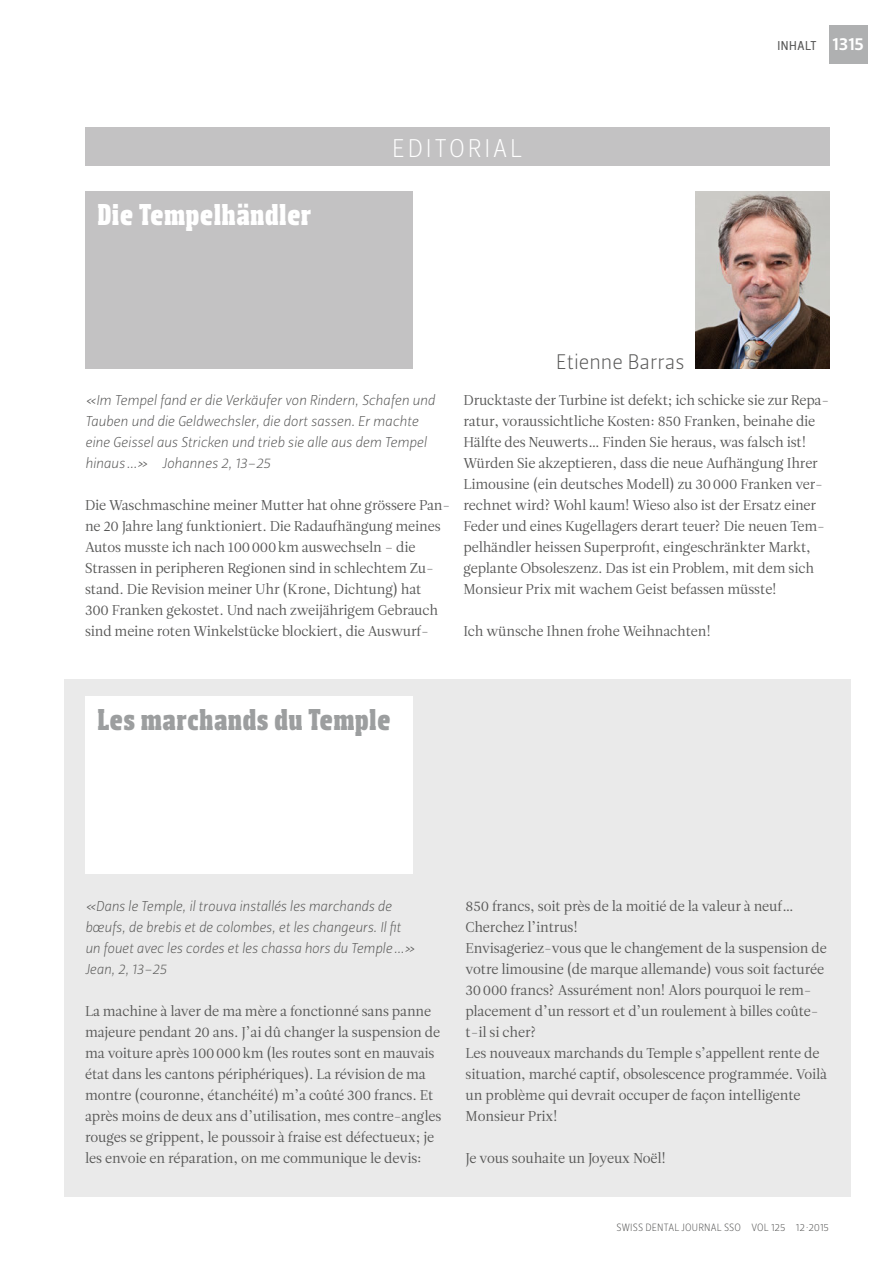
<style>
.page{position:relative;width:893px;height:1263px;background:#fff}
.page>*{position:absolute;margin:0;border:0;box-sizing:border-box;transform-origin:0 0}
.t1{font:30px "Leitura Headline Serif";letter-spacing:.03em;color:#9c9e9f}
.t2{font:30px "Leitura Headline Serif";letter-spacing:.03em;color:#fff}
.t3{font:25.5px "Leitura Sans Grot 1";letter-spacing:.115em;color:#fff}
.t4{font:21px "Leitura Sans Grot 1";color:#565655}
.t5{font:14.25px/21px "Leitura Roman 1";letter-spacing:-.01em;color:#565655}
.t6{font:14.25px/21px "Leitura Sans Italic 1";letter-spacing:-.01em;color:#565655}
.t7{font:12.75px "Leitura Sans Grot 2";letter-spacing:.045em;color:#565655}
.t8{font:10.5px "Leitura Sans Grot 1";letter-spacing:.015em;color:#565655}
.s1{font-family:"Leitura Sans Grot 3";font-size:18px;color:#fff}
</style>
<div class="page">
<div style="left:829px;top:26px;width:38px;height:38px;background:#afb0b1"></div>
<div style="left:64px;top:680px;width:786px;height:517px;background:#eaeaea"></div>
<div style="left:85px;top:128px;width:744px;height:38px;background:#c3c2c3"></div>
<div style="left:85px;top:191px;width:327px;height:178px;background:#c3c2c3"></div>
<div style="left:85px;top:697px;width:327px;height:177px;background:#fff"></div>
<img style="left:695px;top:191px;width:134px;height:178px">
<h1 class="t2" style="left:98px;top:197px;width:215px">Die Tempelhändler</h1>
<h2 class="t3" style="left:392px;top:133px;width:132px">EDITORIAL</h2>
<h3 class="t4" style="left:556px;top:349px;width:130px">Etienne Barras</h3>
<p class="t7" style="left:777px;top:38px;width:88px">INHALT <span class="s1">1315</span></p>
<p class="t6" style="left:85px;top:390px;width:352px">«Im Tempel fand er die Verkäufer von Rindern, Schafen und Tauben und die Geldwechsler, die dort sassen. Er machte eine Geissel aus Stricken und trieb sie alle aus dem Tempel hinaus…» Johannes 2, 13–25</p>
<p class="t5" style="left:85px;top:495px;width:367px">Die Waschmaschine meiner Mutter hat ohne grössere Pan&shy;ne 20 Jahre lang funktioniert. Die Radaufhängung meines Autos musste ich nach 100000km auswechseln – die Strassen in peripheren Regionen sind in schlechtem Zu&shy;stand. Die Revision meiner Uhr (Krone, Dichtung) hat<br>300 Franken gekostet. Und nach zweijährigem Gebrauch sind meine roten Winkelstücke blockiert, die Auswurf-</p>
<p class="t5" style="left:463px;top:390px;width:367px">Drucktaste der Turbine ist defekt; ich schicke sie zur Repa&shy;ratur, voraussichtliche Kosten: 850 Franken, beinahe die Hälfte des Neuwerts… Finden Sie heraus, was falsch ist!<br>Würden Sie akzeptieren, dass die neue Aufhängung Ihrer Limousine (ein deutsches Modell) zu 30000 Franken ver&shy;rechnet wird? Wohl kaum! Wieso also ist der Ersatz einer Feder und eines Kugellagers derart teuer? Die neuen Tem&shy;pelhändler heissen Superprofit, eingeschränkter Markt, geplante Obsoleszenz. Das ist ein Problem, mit dem sich Monsieur Prix mit wachem Geist befassen müsste!</p>
<p class="t5" style="left:463px;top:621px;width:249px">Ich wünsche Ihnen frohe Weihnachten!</p>
<h1 class="t1" style="left:98px;top:702px;width:294px">Les marchands du Temple</h1>
<p class="t6" style="left:85px;top:895px;width:332px">«Dans le Temple, il trouva installés les marchands de bœufs, de brebis et de colombes, et les changeurs. Il fit un fouet avec les cordes et les chassa hors du Temple…» Jean, 2, 13–25</p>
<p class="t5" style="left:85px;top:1000px;width:358px">La machine à laver de ma mère a fonctionné sans panne majeure pendant 20 ans. J’ai dû changer la suspension de ma voiture après 100000km (les routes sont en mauvais état dans les cantons périphériques). La révision de ma montre (couronne, étanchéité) m’a coûté 300 francs. Et après moins de deux ans d’utilisation, mes contre-angles rouges se grippent, le poussoir à fraise est défectueux; je les envoie en réparation, on me communique le devis:</p>
<p class="t5" style="left:466px;top:895px;width:363px">850 francs, soit près de la moitié de la valeur à neuf… Cherchez l’intrus!<br>Envisageriez-vous que le changement de la suspension de votre limousine (de marque allemande) vous soit facturée 30000 francs? Assurément non! Alors pourquoi le rem&shy;placement d’un ressort et d’un roulement à billes coûte&shy;t‑ il si cher?<br>Les nouveaux marchands du Temple s’appellent rente de situation, marché captif, obsolescence programmée. Voilà un problème qui devrait occuper de façon intelligente Monsieur Prix!</p>
<p class="t5" style="left:466px;top:1147px;width:202px">Je vous souhaite un Joyeux Noël!</p>
<p class="t8" style="left:616px;top:1222px;width:214px">SWISS DENTAL JOURNAL SSO VOL 125 12 2015</p>
</div>
